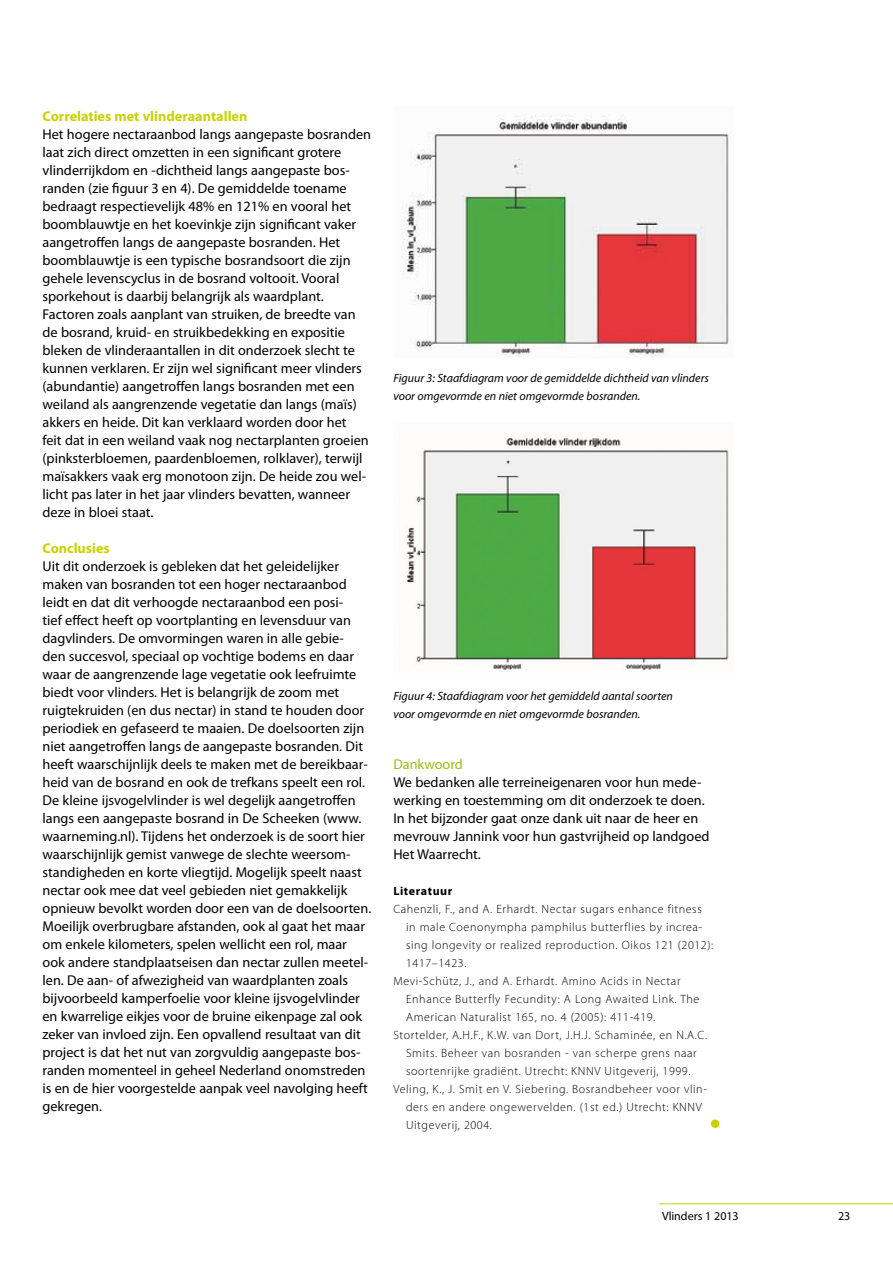
<style>
.page{position:relative;width:893px;height:1263px;background:#fff}
.page>*{position:absolute;margin:0;border:0;box-sizing:border-box;transform-origin:0 0}
.t1{font:14.25px/18px "Myriad Pro";color:#000}
.t2{font:700 14.25px "Myriad Pro";color:#c9d200}
.t3{font:14.25px "Myriad Pro";color:#97bf0d}
.t4{font:300 12px "Myriad Pro";letter-spacing:.05em;color:#000}
.t5{font:italic 12px/18px "Myriad Pro";color:#000}
.t6{font:12px "Myriad Pro";color:#000}
.t7{font:700 12px "Myriad Pro";letter-spacing:.05em;color:#000}
</style>
<div class="page">
<hr style="left:659px;top:1203px;width:234px;height:1px;background:#c9d200">
<img style="left:402px;top:115px;width:329px;height:242px">
<img style="left:407px;top:438px;width:322px;height:233px">
<div style="left:711px;top:1119px;width:8px;height:9px;background:#c9d200;border-radius:50%"></div>
<p class="t2" style="left:43px;top:107px;width:206px">Correlaties met vlinderaantallen</p>
<p class="t1" style="left:43px;top:125px;width:330px">Het hogere nectaraanbod langs aangepaste bosranden laat zich direct omzetten in een significant grotere vlinderrijkdom en -dichtheid langs aangepaste bos&shy;randen (zie figuur 3 en 4). De gemiddelde toename bedraagt respectievelijk 48% en 121% en vooral het boomblauwtje en het koevinkje zijn significant vaker aangetroffen langs de aangepaste bosranden. Het boomblauwtje is een typische bosrandsoort die zijn gehele levenscyclus in de bosrand voltooit. Vooral sporkehout is daarbij belangrijk als waardplant.<br>Factoren zoals aanplant van struiken, de breedte van de bosrand, kruid- en struikbedekking en expositie bleken de vlinderaantallen in dit onderzoek slecht te kunnen verklaren. Er zijn wel significant meer vlinders (abundantie) aangetroffen langs bosranden met een weiland als aangrenzende vegetatie dan langs (maïs) akkers en heide. Dit kan verklaard worden door het<br>feit dat in een weiland vaak nog nectarplanten groeien (pinksterbloemen, paardenbloemen, rolklaver), terwijl maïsakkers vaak erg monotoon zijn. De heide zou wel&shy;licht pas later in het jaar vlinders bevatten, wanneer deze in bloei staat.</p>
<p class="t2" style="left:43px;top:539px;width:69px">Conclusies</p>
<p class="t1" style="left:43px;top:557px;width:330px">Uit dit onderzoek is gebleken dat het geleidelijker maken van bosranden tot een hoger nectaraanbod leidt en dat dit verhoogde nectaraanbod een posi-<br>tief effect heeft op voortplanting en levensduur van dagvlinders. De omvormingen waren in alle gebie-<br>den succesvol, speciaal op vochtige bodems en daar waar de aangrenzende lage vegetatie ook leefruimte biedt voor vlinders. Het is belangrijk de zoom met ruigtekruiden (en dus nectar) in stand te houden door periodiek en gefaseerd te maaien. De doelsoorten zijn niet aangetroffen langs de aangepaste bosranden. Dit heeft waarschijnlijk deels te maken met de bereikbaar&shy;heid van de bosrand en ook de trefkans speelt een rol.<br>De kleine ijsvogelvlinder is wel degelijk aangetroffen langs een aangepaste bosrand in De Scheeken (www. waarneming.nl). Tijdens het onderzoek is de soort hier waarschijnlijk gemist vanwege de slechte weersom&shy;standigheden en korte vliegtijd. Mogelijk speelt naast nectar ook mee dat veel gebieden niet gemakkelijk opnieuw bevolkt worden door een van de doelsoorten.<br>Moeilijk overbrugbare afstanden, ook al gaat het maar om enkele kilometers, spelen wellicht een rol, maar ook andere standplaatseisen dan nectar zullen meetel&shy;len. De aan- of afwezigheid van waardplanten zoals bijvoorbeeld kamperfoelie voor kleine ijsvogelvlinder en kwarrelige eikjes voor de bruine eikenpage zal ook zeker van invloed zijn. Een opvallend resultaat van dit project is dat het nut van zorgvuldig aangepaste bos&shy;randen momenteel in geheel Nederland onomstreden is en de hier voorgestelde aanpak veel navolging heeft gekregen.</p>
<p class="t5" style="left:393px;top:369px;width:317px">Figuur 3: Staafdiagram voor de gemiddelde dichtheid van vlinders voor omgevormde en niet omgevormde bosranden.</p>
<p class="t5" style="left:393px;top:687px;width:281px">Figuur 4: Staafdiagram voor het gemiddeld aantal soorten voor omgevormde en niet omgevormde bosranden.</p>
<p class="t3" style="left:393px;top:755px;width:71px">Dankwoord</p>
<p class="t1" style="left:393px;top:773px;width:318px">We bedanken alle terreineigenaren voor hun mede&shy;werking en toestemming om dit onderzoek te doen.<br>In het bijzonder gaat onze dank uit naar de heer en mevrouw Jannink voor hun gastvrijheid op landgoed Het Waarrecht.</p>
<p class="t7" style="left:393px;top:883px;width:61px">Literatuur</p>
<p class="t4" style="left:393px;top:902px;width:310px">Cahenzli, F., and A. Erhardt. Nectar sugars enhance fitness</p>
<p class="t4" style="left:406px;top:920px;width:298px">in male Coenonympha pamphilus butterflies by increa-</p>
<p class="t4" style="left:406px;top:938px;width:309px">sing longevity or realized reproduction. Oikos 121 (2012):</p>
<p class="t4" style="left:406px;top:956px;width:62px">1417–1423.</p>
<p class="t4" style="left:393px;top:974px;width:289px">Mevi-Schütz, J., and A. Erhardt. Amino Acids in Nectar</p>
<p class="t4" style="left:406px;top:992px;width:295px">Enhance Butterfly Fecundity: A Long Awaited Link. The</p>
<p class="t4" style="left:406px;top:1010px;width:251px">American Naturalist 165, no. 4 (2005): 411-419.</p>
<p class="t4" style="left:393px;top:1028px;width:315px">Stortelder, A.H.F., K.W. van Dort, J.H.J. Schaminée, en N.A.C.</p>
<p class="t4" style="left:406px;top:1046px;width:292px">Smits. Beheer van bosranden - van scherpe grens naar</p>
<p class="t4" style="left:406px;top:1064px;width:286px">soortenrijke gradiënt. Utrecht: KNNV Uitgeverij, 1999.</p>
<p class="t4" style="left:393px;top:1082px;width:315px">Veling, K., J. Smit en V. Siebering. Bosrandbeheer voor vlin-</p>
<p class="t4" style="left:406px;top:1100px;width:297px">ders en andere ongewervelden. (1st ed.) Utrecht: KNNV</p>
<p class="t4" style="left:406px;top:1118px;width:87px">Uitgeverij, 2004.</p>
<p class="t6" style="left:662px;top:1209px;width:78px">Vlinders 1 2013</p>
<p class="t6" style="left:838px;top:1209px;width:14px">23</p>
</div>
